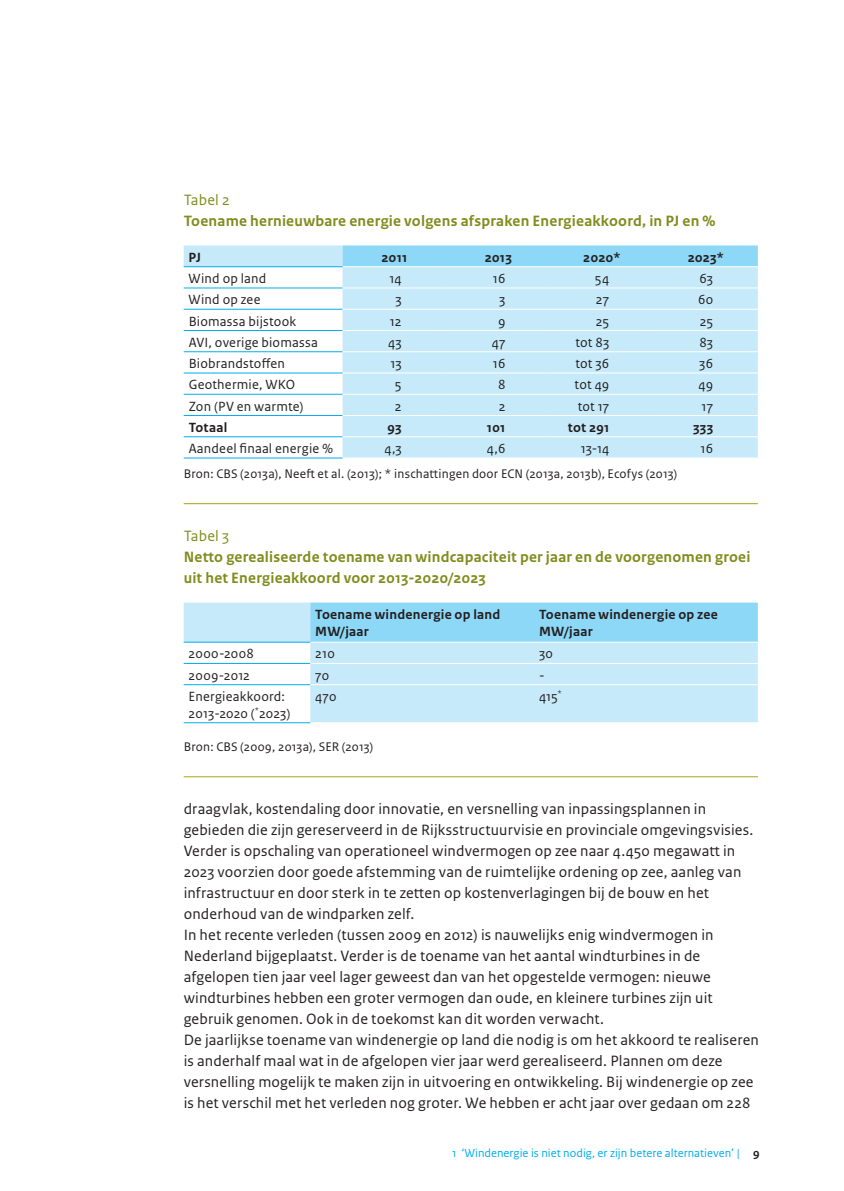
<style>
.page{position:relative;width:844px;height:1191px;background:#fff}
.page>*{position:absolute;margin:0;border:0;box-sizing:border-box;transform-origin:0 0}
.t1{font:15.75px/21px "Rijksoverheid Sans Text";letter-spacing:.01em;color:#231f20}
.t2{font:700 15.75px/21px "Rijksoverheid Sans Text";letter-spacing:.015em;color:#808d1d}
.t3{font:15.75px "Rijksoverheid Sans Text";letter-spacing:.01em;color:#808d1d}
.t4{font:14px/16.8px "Rijksoverheid Sans Text";letter-spacing:.015em;color:#231f20}
.t5{font:700 14px/17.5px "Rijksoverheid Sans Text";letter-spacing:.02em;color:#231f20}
.t6{font:13.12px "Rijksoverheid Sans Text";letter-spacing:.015em;color:#231f20}
.t7{font:12.25px "Rijksoverheid Sans Text";color:#00aeef}
.s1{font-style:italic}
.s2{font-weight:700;color:#231f20}
</style>
<div class="page">
<svg style="left:184px;top:245px;width:573px;height:212px;fill:#c6eafa"></svg>
<div style="left:342px;top:245px;width:415px;height:21px;background:#8dd7f7"></div>
<hr style="left:184px;top:287px;width:158px;height:1px;background:#00aeef">
<hr style="left:184px;top:309px;width:158px;height:1px;background:#00aeef">
<hr style="left:184px;top:330px;width:158px;height:1px;background:#00aeef">
<hr style="left:184px;top:351px;width:158px;height:1px;background:#00aeef">
<hr style="left:184px;top:372px;width:158px;height:1px;background:#00aeef">
<hr style="left:184px;top:394px;width:158px;height:1px;background:#00aeef">
<hr style="left:184px;top:415px;width:158px;height:1px;background:#00aeef">
<hr style="left:184px;top:436px;width:158px;height:1px;background:#00aeef">
<hr style="left:342px;top:287px;width:104px;height:1px;background:#fff">
<hr style="left:446px;top:287px;width:104px;height:1px;background:#fff">
<hr style="left:550px;top:287px;width:103px;height:1px;background:#fff">
<hr style="left:653px;top:287px;width:104px;height:1px;background:#fff">
<hr style="left:342px;top:309px;width:104px;height:1px;background:#fff">
<hr style="left:446px;top:309px;width:104px;height:1px;background:#fff">
<hr style="left:550px;top:309px;width:103px;height:1px;background:#fff">
<hr style="left:653px;top:309px;width:104px;height:1px;background:#fff">
<hr style="left:342px;top:330px;width:104px;height:1px;background:#fff">
<hr style="left:446px;top:330px;width:104px;height:1px;background:#fff">
<hr style="left:550px;top:330px;width:103px;height:1px;background:#fff">
<hr style="left:653px;top:330px;width:104px;height:1px;background:#fff">
<hr style="left:342px;top:351px;width:104px;height:1px;background:#fff">
<hr style="left:446px;top:351px;width:104px;height:1px;background:#fff">
<hr style="left:550px;top:351px;width:103px;height:1px;background:#fff">
<hr style="left:653px;top:351px;width:104px;height:1px;background:#fff">
<hr style="left:342px;top:372px;width:104px;height:1px;background:#fff">
<hr style="left:446px;top:372px;width:104px;height:1px;background:#fff">
<hr style="left:550px;top:372px;width:103px;height:1px;background:#fff">
<hr style="left:653px;top:372px;width:104px;height:1px;background:#fff">
<hr style="left:342px;top:394px;width:104px;height:1px;background:#fff">
<hr style="left:446px;top:394px;width:104px;height:1px;background:#fff">
<hr style="left:550px;top:394px;width:103px;height:1px;background:#fff">
<hr style="left:653px;top:394px;width:104px;height:1px;background:#fff">
<hr style="left:342px;top:415px;width:104px;height:1px;background:#fff">
<hr style="left:446px;top:415px;width:104px;height:1px;background:#fff">
<hr style="left:550px;top:415px;width:103px;height:1px;background:#fff">
<hr style="left:653px;top:415px;width:104px;height:1px;background:#fff">
<hr style="left:342px;top:436px;width:104px;height:1px;background:#fff">
<hr style="left:446px;top:436px;width:104px;height:1px;background:#fff">
<hr style="left:550px;top:436px;width:103px;height:1px;background:#fff">
<hr style="left:653px;top:436px;width:104px;height:1px;background:#fff">
<hr style="left:342px;top:266px;width:104px;height:1px;background:#fff">
<hr style="left:446px;top:266px;width:104px;height:1px;background:#fff">
<hr style="left:550px;top:266px;width:103px;height:1px;background:#fff">
<hr style="left:653px;top:266px;width:104px;height:1px;background:#fff">
<hr style="left:184px;top:266px;width:158px;height:1px;background:#00aeef">
<hr style="left:184px;top:457px;width:158px;height:1px;background:#00aeef">
<hr style="left:184px;top:503px;width:573px;height:1px;background:#a8a513">
<svg style="left:184px;top:602px;width:573px;height:120px;fill:#c6eafa"></svg>
<div style="left:310px;top:602px;width:447px;height:40px;background:#8dd7f7"></div>
<hr style="left:184px;top:663px;width:126px;height:1px;background:#00aeef">
<hr style="left:184px;top:684px;width:126px;height:1px;background:#00aeef">
<hr style="left:310px;top:663px;width:224px;height:1px;background:#fff">
<hr style="left:534px;top:663px;width:223px;height:1px;background:#fff">
<hr style="left:310px;top:684px;width:224px;height:1px;background:#fff">
<hr style="left:534px;top:684px;width:223px;height:1px;background:#fff">
<hr style="left:310px;top:642px;width:224px;height:1px;background:#fff">
<hr style="left:534px;top:642px;width:223px;height:1px;background:#fff">
<hr style="left:184px;top:642px;width:126px;height:1px;background:#00aeef">
<hr style="left:184px;top:722px;width:126px;height:1px;background:#00aeef">
<hr style="left:184px;top:776px;width:573px;height:1px;background:#a8a513">
<p class="t3" style="left:184px;top:190px;width:48px">Tabel 2</p>
<p class="t2" style="left:184px;top:210px;width:533px">Toename hernieuwbare energie volgens afspraken Energieakkoord, in PJ en %</p>
<p class="t5" style="left:189px;top:249px;width:14px">PJ</p>
<p class="t5" style="left:381px;top:249px;width:27px">2011</p>
<p class="t5" style="left:484px;top:249px;width:29px">2013</p>
<p class="t5" style="left:583px;top:249px;width:39px">2020*</p>
<p class="t5" style="left:687px;top:249px;width:38px">2023*</p>
<p class="t4" style="left:189px;top:270px;width:79px">Wind op land</p>
<p class="t4" style="left:389px;top:270px;width:14px">14</p>
<p class="t4" style="left:493px;top:270px;width:14px">16</p>
<p class="t4" style="left:595px;top:270px;width:16px">54</p>
<p class="t4" style="left:699px;top:270px;width:15px">63</p>
<p class="t4" style="left:189px;top:291px;width:73px">Wind op zee</p>
<p class="t4" style="left:395px;top:291px;width:8px">3</p>
<p class="t4" style="left:499px;top:291px;width:8px">3</p>
<p class="t4" style="left:595px;top:291px;width:15px">27</p>
<p class="t4" style="left:697px;top:291px;width:17px">60</p>
<p class="t4" style="left:189px;top:313px;width:109px">Biomassa bijstook</p>
<p class="t4" style="left:390px;top:313px;width:13px">12</p>
<p class="t4" style="left:498px;top:313px;width:9px">9</p>
<p class="t4" style="left:595px;top:313px;width:15px">25</p>
<p class="t4" style="left:699px;top:313px;width:15px">25</p>
<p class="t4" style="left:189px;top:334px;width:131px">AVI, overige biomassa</p>
<p class="t4" style="left:388px;top:334px;width:15px">43</p>
<p class="t4" style="left:491px;top:334px;width:15px">47</p>
<p class="t4" style="left:575px;top:334px;width:35px">tot 83</p>
<p class="t4" style="left:699px;top:334px;width:15px">83</p>
<p class="t4" style="left:189px;top:355px;width:98px">Biobrandstoffen</p>
<p class="t4" style="left:390px;top:355px;width:13px">13</p>
<p class="t4" style="left:493px;top:355px;width:14px">16</p>
<p class="t4" style="left:575px;top:355px;width:36px">tot 36</p>
<p class="t4" style="left:699px;top:355px;width:15px">36</p>
<p class="t4" style="left:189px;top:376px;width:108px">Geothermie, WKO</p>
<p class="t4" style="left:395px;top:376px;width:8px">5</p>
<p class="t4" style="left:498px;top:376px;width:9px">8</p>
<p class="t4" style="left:574px;top:376px;width:36px">tot 49</p>
<p class="t4" style="left:698px;top:376px;width:16px">49</p>
<p class="t4" style="left:189px;top:398px;width:116px">Zon (PV en warmte)</p>
<p class="t4" style="left:395px;top:398px;width:8px">2</p>
<p class="t4" style="left:498px;top:398px;width:8px">2</p>
<p class="t4" style="left:577px;top:398px;width:33px">tot 17</p>
<p class="t4" style="left:701px;top:398px;width:13px">17</p>
<p class="t5" style="left:189px;top:419px;width:40px">Totaal</p>
<p class="t5" style="left:387px;top:419px;width:16px">93</p>
<p class="t5" style="left:487px;top:419px;width:20px">101</p>
<p class="t5" style="left:567px;top:419px;width:43px">tot 291</p>
<p class="t5" style="left:693px;top:419px;width:22px">333</p>
<p class="t4" style="left:189px;top:440px;width:146px">Aandeel finaal energie <span class="s1">%</span></p>
<p class="t4" style="left:384px;top:440px;width:19px">4,3</p>
<p class="t4" style="left:486px;top:440px;width:20px">4,6</p>
<p class="t4" style="left:580px;top:440px;width:30px">13-14</p>
<p class="t4" style="left:700px;top:440px;width:14px">16</p>
<p class="t6" style="left:184px;top:466px;width:495px">Bron: CBS (2013a), Neeft et al. (2013); * inschattingen door ECN (2013a, 2013b), Ecofys (2013)</p>
<p class="t3" style="left:184px;top:526px;width:47px">Tabel 3</p>
<p class="t2" style="left:184px;top:546px;width:568px">Netto gerealiseerde toename van windcapaciteit per jaar en de voorgenomen groei uit het Energieakkoord voor 2013-2020/2023</p>
<p class="t5" style="left:315px;top:606px;width:187px">Toename windenergie op land<br>MW/jaar</p>
<p class="t5" style="left:539px;top:606px;width:180px">Toename windenergie op zee<br>MW/jaar</p>
<p class="t4" style="left:189px;top:645px;width:67px">2000-2008</p>
<p class="t4" style="left:315px;top:645px;width:21px">210</p>
<p class="t4" style="left:539px;top:645px;width:15px">30</p>
<p class="t4" style="left:189px;top:667px;width:63px">2009-2012</p>
<p class="t4" style="left:315px;top:667px;width:15px">70</p>
<p class="t4" style="left:539px;top:667px;width:7px">-</p>
<p class="t4" style="left:189px;top:688px;width:103px">Energieakkoord:<br>2013-2020 (<sup>*</sup>2023)</p>
<p class="t4" style="left:315px;top:688px;width:23px">470</p>
<p class="t4" style="left:539px;top:688px;width:24px">415<sup>*</sup></p>
<p class="t6" style="left:184px;top:739px;width:191px">Bron: CBS (2009, 2013a), SER (2013)</p>
<p class="t1" style="left:184px;top:798px;width:576px">draagvlak, kostendaling door innovatie, en versnelling van inpassingsplannen in gebieden die zijn gereserveerd in de Rijksstructuurvisie en provinciale omgevingsvisies.<br>Verder is opschaling van operationeel windvermogen op zee naar 4.450 megawatt in 2023 voorzien door goede afstemming van de ruimtelijke ordening op zee, aanleg van infrastructuur en door sterk in te zetten op kostenverlagingen bij de bouw en het onderhoud van de windparken zelf.<br>In het recente verleden (tussen 2009 en 2012) is nauwelijks enig windvermogen in Nederland bijgeplaatst. Verder is de toename van het aantal windturbines in de afgelopen tien jaar veel lager geweest dan van het opgestelde vermogen: nieuwe windturbines hebben een groter vermogen dan oude, en kleinere turbines zijn uit gebruik genomen. Ook in de toekomst kan dit worden verwacht.<br>De jaarlijkse toename van windenergie op land die nodig is om het akkoord te realiseren is anderhalf maal wat in de afgelopen vier jaar werd gerealiseerd. Plannen om deze versnelling mogelijk te maken zijn in uitvoering en ontwikkeling. Bij windenergie op zee is het verschil met het verleden nog groter. We hebben er acht jaar over gedaan om 228</p>
<p class="t7" style="left:452px;top:1146px;width:309px">1 ‘Windenergie is niet nodig, er zijn betere alternatieven’ | <span class="s2">9</span></p>
</div>
